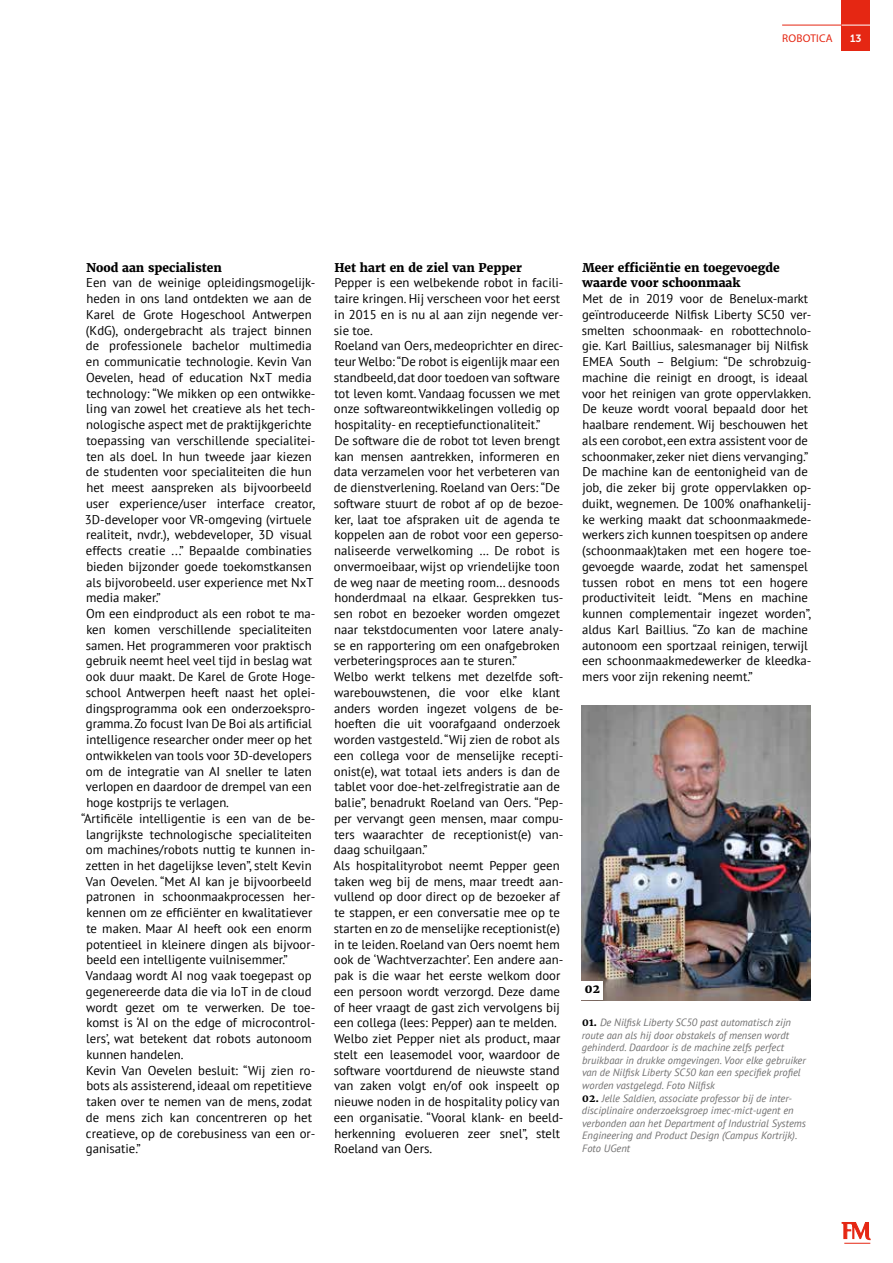
<style>
.page{position:relative;width:893px;height:1263px;background:#fff}
.page>*{position:absolute;margin:0;border:0;box-sizing:border-box;transform-origin:0 0}
.t1{font:12.75px/15.8px "PT Sans";color:#000}
.t2{font:12.6px/15.8px "PT Sans";letter-spacing:-.005em;color:#000}
.t3{font:800 12px/15.8px "Merriweather";color:#000}
.t4{font:11.25px "Myriad Pro";letter-spacing:.02em;color:#e52713}
.t5{font:italic 10.5px/12.6px "PT Sans";color:#706f6f}
.t6{font:10.5px "Museo Sans 700";color:#fff}
.s1{font-family:"Merriweather";font-weight:700;font-style:normal;color:#000}
</style>
<div class="page">
<svg style="left:842px;top:1222px;width:28px;height:22px"></svg>
<div style="left:841px;top:0;width:29px;height:51px;background:#e52713"></div>
<svg style="left:841px;top:25px;width:29px;height:1px"></svg>
<hr style="left:782px;top:25px;width:59px;height:1px;background:#e52713">
<img style="left:582px;top:705px;width:228px;height:295px">
<div style="left:582px;top:981px;width:21px;height:19px;background:#fff"></div>
<p class="t4" style="left:782px;top:32px;width:52px">ROBOTICA</p>
<p class="t6" style="left:850px;top:33px;width:13px">13</p>
<p class="t3" style="left:86px;top:259px;width:137px">Nood aan specialisten</p>
<p class="t1" style="left:86px;top:275px;width:231px">Een van de weinige opleidingsmogelijk-</p>
<p class="t1" style="left:86px;top:290px;width:227px">heden in ons land ontdekten we aan de</p>
<p class="t1" style="left:86px;top:306px;width:227px">Karel de Grote Hogeschool Antwerpen</p>
<p class="t1" style="left:86px;top:322px;width:227px">(KdG), ondergebracht als traject binnen</p>
<p class="t1" style="left:86px;top:338px;width:227px">de professionele bachelor multimedia</p>
<p class="t1" style="left:86px;top:353px;width:227px">en communicatie technologie. Kevin Van</p>
<p class="t1" style="left:86px;top:369px;width:227px">Oevelen, head of education NxT media</p>
<p class="t1" style="left:86px;top:385px;width:231px">technology: “We mikken op een ontwikke-</p>
<p class="t1" style="left:86px;top:401px;width:231px">ling van zowel het creatieve als het tech-</p>
<p class="t1" style="left:86px;top:416px;width:227px">nologische aspect met de praktijkgerichte</p>
<p class="t1" style="left:86px;top:432px;width:231px">toepassing van verschillende specialitei-</p>
<p class="t1" style="left:86px;top:448px;width:227px">ten als doel. In hun tweede jaar kiezen</p>
<p class="t1" style="left:86px;top:464px;width:227px">de studenten voor specialiteiten die hun</p>
<p class="t1" style="left:86px;top:479px;width:227px">het meest aanspreken als bijvoorbeeld</p>
<p class="t1" style="left:86px;top:495px;width:230px">user experience/user interface creator,</p>
<p class="t1" style="left:85px;top:511px;width:228px">3D-developer voor VR-omgeving (virtuele</p>
<p class="t1" style="left:86px;top:527px;width:227px">realiteit, nvdr.), webdeveloper, 3D visual</p>
<p class="t1" style="left:86px;top:542px;width:227px">effects creatie ...” Bepaalde combinaties</p>
<p class="t1" style="left:86px;top:558px;width:227px">bieden bijzonder goede toekomstkansen</p>
<p class="t1" style="left:86px;top:574px;width:229px">als bijvorobeeld. user experience met NxT</p>
<p class="t1" style="left:86px;top:590px;width:76px">media maker.”</p>
<p class="t1" style="left:86px;top:605px;width:231px">Om een eindproduct als een robot te ma-</p>
<p class="t1" style="left:86px;top:621px;width:227px">ken komen verschillende specialiteiten</p>
<p class="t1" style="left:86px;top:637px;width:227px">samen. Het programmeren voor praktisch</p>
<p class="t1" style="left:86px;top:653px;width:228px">gebruik neemt heel veel tijd in beslag wat</p>
<p class="t1" style="left:86px;top:668px;width:231px">ook duur maakt. De Karel de Grote Hoge-</p>
<p class="t1" style="left:86px;top:684px;width:231px">school Antwerpen heeft naast het oplei-</p>
<p class="t1" style="left:86px;top:700px;width:231px">dingsprogramma ook een onderzoekspro-</p>
<p class="t1" style="left:86px;top:716px;width:227px">gramma. Zo focust Ivan De Boi als artificial</p>
<p class="t1" style="left:86px;top:731px;width:227px">intelligence researcher onder meer op het</p>
<p class="t1" style="left:86px;top:747px;width:227px">ontwikkelen van tools voor 3D-developers</p>
<p class="t1" style="left:86px;top:763px;width:227px">om de integratie van AI sneller te laten</p>
<p class="t1" style="left:86px;top:779px;width:227px">verlopen en daardoor de drempel van een</p>
<p class="t1" style="left:86px;top:794px;width:144px">hoge kostprijs te verlagen.</p>
<p class="t1" style="left:81px;top:810px;width:236px">“Artificële intelligentie is een van de be-</p>
<p class="t1" style="left:86px;top:826px;width:227px">langrijkste technologische specialiteiten</p>
<p class="t1" style="left:86px;top:841px;width:231px">om machines/robots nuttig te kunnen in-</p>
<p class="t1" style="left:86px;top:857px;width:227px">zetten in het dagelijkse leven”, stelt Kevin</p>
<p class="t1" style="left:86px;top:873px;width:227px">Van Oevelen. “Met AI kan je bijvoorbeeld</p>
<p class="t1" style="left:86px;top:889px;width:231px">patronen in schoonmaakprocessen her-</p>
<p class="t1" style="left:86px;top:904px;width:227px">kennen om ze efficiënter en kwalitatiever</p>
<p class="t1" style="left:86px;top:920px;width:227px">te maken. Maar AI heeft ook een enorm</p>
<p class="t1" style="left:86px;top:936px;width:231px">potentieel in kleinere dingen als bijvoor-</p>
<p class="t1" style="left:86px;top:952px;width:203px">beeld een intelligente vuilnisemmer.”</p>
<p class="t1" style="left:86px;top:967px;width:227px">Vandaag wordt AI nog vaak toegepast op</p>
<p class="t1" style="left:86px;top:983px;width:227px">gegenereerde data die via IoT in de cloud</p>
<p class="t1" style="left:86px;top:999px;width:231px">wordt gezet om te verwerken. De toe-</p>
<p class="t1" style="left:86px;top:1015px;width:231px">komst is ‘AI on the edge of microcontrol-</p>
<p class="t1" style="left:86px;top:1030px;width:227px">lers’, wat betekent dat robots autonoom</p>
<p class="t1" style="left:86px;top:1046px;width:99px">kunnen handelen.</p>
<p class="t1" style="left:86px;top:1062px;width:231px">Kevin Van Oevelen besluit: “Wij zien ro-</p>
<p class="t1" style="left:86px;top:1078px;width:227px">bots als assisterend, ideaal om repetitieve</p>
<p class="t1" style="left:86px;top:1093px;width:227px">taken over te nemen van de mens, zodat</p>
<p class="t1" style="left:86px;top:1109px;width:228px">de mens zich kan concentreren op het</p>
<p class="t1" style="left:86px;top:1125px;width:231px">creatieve, op de corebusiness van een or-</p>
<p class="t1" style="left:86px;top:1141px;width:56px">ganisatie.”</p>
<p class="t3" style="left:334px;top:259px;width:189px">Het hart en de ziel van Pepper</p>
<p class="t1" style="left:334px;top:275px;width:231px">Pepper is een welbekende robot in facili&shy;taire kringen. Hij verscheen voor het eerst in 2015 en is nu al aan zijn negende ver&shy;sie toe.<br>Roeland van Oers, medeoprichter en direc&shy;teur Welbo: “De robot is eigenlijk maar een standbeeld, dat door toedoen van software tot leven komt. Vandaag focussen we met onze softwareontwikkelingen volledig op hospitality- en receptiefunctionaliteit.”<br>De software die de robot tot leven brengt kan mensen aantrekken, informeren en data verzamelen voor het verbeteren van de dienstverlening. Roeland van Oers: “De software stuurt de robot af op de bezoe&shy;ker, laat toe afspraken uit de agenda te koppelen aan de robot voor een geperso&shy;naliseerde verwelkoming … De robot is onvermoeibaar, wijst op vriendelijke toon de weg naar de meeting room… desnoods honderdmaal na elkaar. Gesprekken tus&shy;sen robot en bezoeker worden omgezet naar tekstdocumenten voor latere analy&shy;se en rapportering om een onafgebroken verbeteringsproces aan te sturen.”<br>Welbo werkt telkens met dezelfde soft&shy;warebouwstenen, die voor elke klant anders worden ingezet volgens de be&shy;hoeften die uit voorafgaand onderzoek worden vastgesteld. “Wij zien de robot als een collega voor de menselijke recepti&shy;onist(e), wat totaal iets anders is dan de tablet voor doe-het-zelfregistratie aan de balie”, benadrukt Roeland van Oers. “Pep&shy;per vervangt geen mensen, maar compu&shy;ters waarachter de receptionist(e) van&shy;daag schuilgaan.”<br>Als hospitalityrobot neemt Pepper geen taken weg bij de mens, maar treedt aan&shy;vullend op door direct op de bezoeker af te stappen, er een conversatie mee op te starten en zo de menselijke receptionist(e) in te leiden. Roeland van Oers noemt hem ook de ‘Wachtverzachter’. Een andere aan&shy;pak is die waar het eerste welkom door een persoon wordt verzorgd. Deze dame of heer vraagt de gast zich vervolgens bij een collega (lees: Pepper) aan te melden.<br>Welbo ziet Pepper niet als product, maar stelt een leasemodel voor, waardoor de software voortdurend de nieuwste stand van zaken volgt en/of ook inspeelt op nieuwe noden in de hospitality policy van een organisatie. “Vooral klank- en beeld&shy;herkenning evolueren zeer snel”, stelt Roeland van Oers.</p>
<p class="t3" style="left:582px;top:259px;width:199px">Meer efficiëntie en toegevoegde waarde voor schoonmaak</p>
<p class="t2" style="left:582px;top:290px;width:231px">Met de in 2019 voor de Benelux-markt geïntroduceerde Nilfisk Liberty SC50 ver&shy;smelten schoonmaak- en robottechnolo&shy;gie. Karl Baillius, salesmanager bij Nilfisk EMEA South – Belgium: “De schrobzuig&shy;machine die reinigt en droogt, is ideaal voor het reinigen van grote oppervlakken.<br>De keuze wordt vooral bepaald door het haalbare rendement. Wij beschouwen het als een corobot, een extra assistent voor de schoonmaker, zeker niet diens vervanging.”</p>
<p class="t1" style="left:582px;top:464px;width:231px">De machine kan de eentonigheid van de job, die zeker bij grote oppervlakken op&shy;duikt, wegnemen. De 100% onafhankelij&shy;ke werking maakt dat schoonmaakmede&shy;werkers zich kunnen toespitsen op andere (schoonmaak)taken met een hogere toe&shy;gevoegde waarde, zodat het samenspel tussen robot en mens tot een hogere productiviteit leidt. “Mens en machine kunnen complementair ingezet worden”, aldus Karl Baillius. “Zo kan de machine autonoom een sportzaal reinigen, terwijl een schoonmaakmedewerker de kleedka&shy;mers voor zijn rekening neemt.”</p>
<p class="t3" style="left:585px;top:980px;width:16px">02</p>
<p class="t5" style="left:582px;top:1016px;width:226px"><span class="s1">01.</span> De Nilfisk Liberty SC50 past automatisch zijn route aan als hij door obstakels of mensen wordt gehinderd. Daardoor is de machine zelfs perfect bruikbaar in drukke omgevingen. Voor elke gebruiker van de Nilfisk Liberty SC50 kan een specifiek profiel worden vastgelegd. Foto Nilfisk</p>
<p class="t5" style="left:582px;top:1091px;width:226px"><span class="s1">02.</span> Jelle Saldien, associate professor bij de inter&shy;disciplinaire onderzoeksgroep imec-mict-ugent en verbonden aan het Department of Industrial Systems Engineering and Product Design (Campus Kortrijk).<br>Foto UGent</p>
</div>
